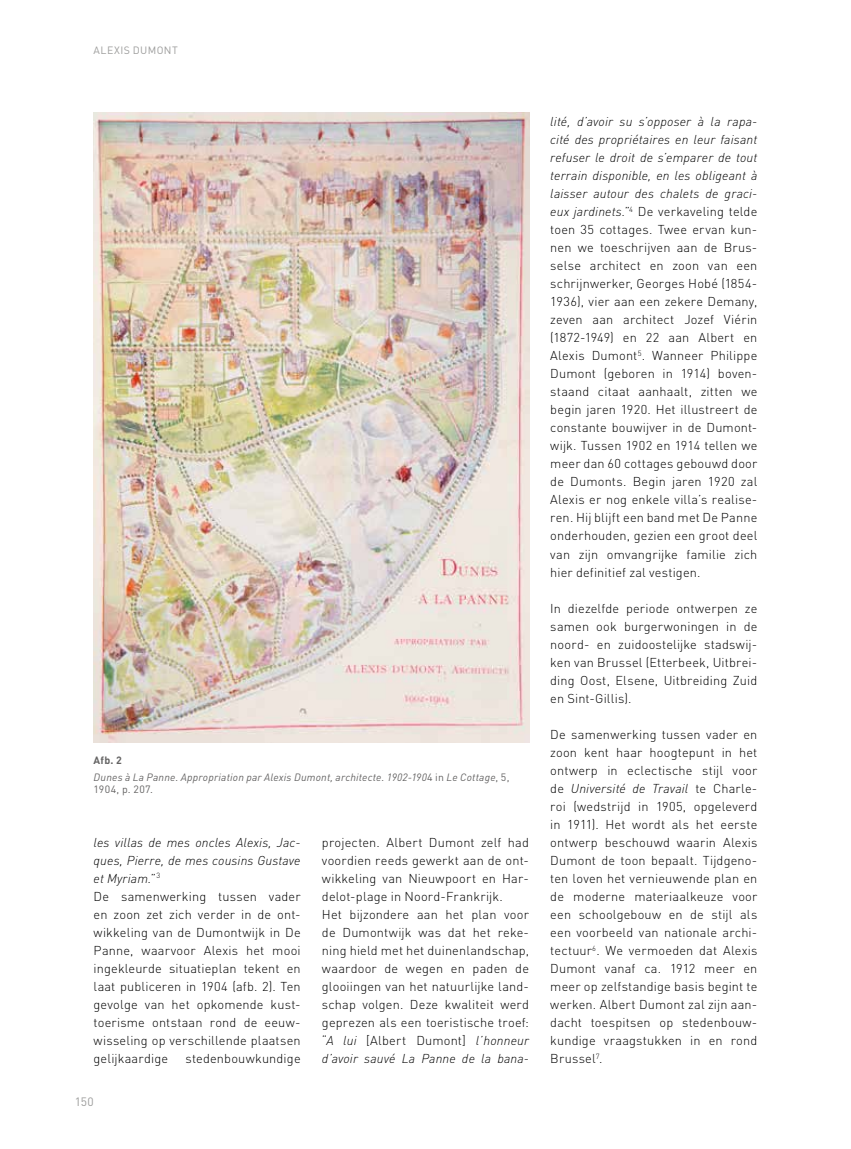
<style>
.page{position:relative;width:851px;height:1149px;background:#fff}
.page>*{position:absolute;margin:0;border:0;box-sizing:border-box;transform-origin:0 0}
.t1{font:300 12.75px/18px "DINOT";letter-spacing:.015em;color:#000;text-align:justify}
.t2{font:12px "DINOT";color:#9d9d9c}
.t3{font:italic 10.5px/16.2px "DINOT";letter-spacing:.02em;color:#646363}
.t4{font:10.5px "DINOT";letter-spacing:.04em;color:#9d9d9c}
.t5{font:10.5px "DINOT";letter-spacing:.035em;color:#646363}
.s1{font-weight:700;font-style:normal}
.s2{font-style:normal}
.s3{font-style:italic}
</style>
<div class="page">
<img style="left:94px;top:113px;width:435px;height:629px">
<p class="t4" style="left:94px;top:44px;width:86px">ALEXIS DUM ONT</p>
<p class="t3" style="left:94px;top:752px;width:417px"><span class="s1">Afb. 2<br></span>Dunes à La Panne. Appropriation par Alexis Dumont, architecte. 1902-190<span class="s2">4 IN</span> Le Cottage<span class="s2">, 5,</span></p>
<p class="t5" style="left:94px;top:782px;width:61px">1904, P. 207.</p>
<p class="t1" style="left:94px;top:832px;width:208px;text-align:left"><span class="s3">les villas de mes oncles Alexis, Jac&shy;ques, Pierre, de mes cousins Gustave et Myriam.</span>”<sup>3<br></sup>De samenwerking tussen vader en zoon zet zich verder in de ont&shy;wikkeling van de Dumontwijk in De<br>Panne, waarvoor Alexis het mooi ingekleurde situatieplan tekent en laat publiceren in 1904 (afb. 2). Ten gevolge van het opkomende kust&shy;toerisme ontstaan rond de eeuw&shy;wisseling op verschillende plaatsen gelijkaardige</p>
<p class="t1" style="left:185px;top:1048px;width:117px">stedenbouwkundige</p>
<p class="t2" style="left:75px;top:1094px;width:20px">150</p>
<p class="t1" style="left:322px;top:832px;width:208px;text-align:left">projecten. Albert Dumont zelf had voordien reeds gewerkt aan de ont&shy;wikkeling van Nieuwpoort en Har&shy;delot-plage in Noord-Frankrijk.<br>Het bijzondere aan het plan voor de Dumontwijk was dat het reke&shy;ning hield met het duinenlandschap, waardoor de wegen en paden de glooiingen van het natuurlijke land&shy;schap volgen. Deze kwaliteit werd geprezen als een toeristische troef: “<span class="s3">A lui</span> [Albert Dumont] <span class="s3">l’honneur d’avoir sauvé La Panne de la bana-</span></p>
<p class="t1" style="left:550px;top:112px;width:208px"><span class="s3">lité, d’avoir su s’opposer à la rapa&shy;cité des propriétaires en leur faisant refuser le droit de s’emparer de tout terrain disponible, en les obligeant à laisser autour des chalets de graci&shy;eux jardinets.</span>”<sup>4</sup> De verkaveling telde toen 35 cottages. Twee ervan kun&shy;nen we toeschrijven aan de Brus&shy;selse architect en zoon van een schrijnwerker, Georges Hobé (1854- 1936), vier aan een zekere Demany, zeven aan architect Jozef Viérin (1872-1949) en 22 aan Albert en Alexis Dumont<sup>5</sup>. Wanneer Philippe Dumont (geboren in 1914) boven&shy;staand citaat aanhaalt, zitten we begin jaren 1920. Het illustreert de constante bouwijver in de Dumont&shy;wijk. Tussen 1902 en 1914 tellen we meer dan 60 cottages gebouwd door de Dumonts. Begin jaren 1920 zal Alexis er nog enkele villa’s realise&shy;ren. Hij blijft een band met De Panne onderhouden, gezien een groot deel van zijn omvangrijke familie zich hier definitief zal vestigen.</p>
<p class="t1" style="left:550px;top:598px;width:208px">In diezelfde periode ontwerpen ze samen ook burgerwoningen in de noord- en zuidoostelijke stadswij&shy;ken van Brussel (Etterbeek, Uitbrei&shy;ding Oost, Elsene, Uitbreiding Zuid en Sint-Gillis).</p>
<p class="t1" style="left:550px;top:724px;width:208px">De samenwerking tussen vader en zoon kent haar hoogtepunt in het ontwerp in eclectische stijl voor de <span class="s3">Université de Travail</span> te Charle&shy;roi (wedstrijd in 1905, opgeleverd in 1911). Het wordt als het eerste ontwerp beschouwd waarin Alexis Dumont de toon bepaalt. Tijdgeno&shy;ten loven het vernieuwende plan en de moderne materiaalkeuze voor een schoolgebouw en de stijl als een voorbeeld van nationale archi&shy;tectuur<sup>6</sup>. We vermoeden dat Alexis Dumont vanaf ca. 1912 meer en meer op zelfstandige basis begint te werken. Albert Dumont zal zijn aan&shy;dacht toespitsen op stedenbouw&shy;kundige vraagstukken in en rond Brussel<sup>7</sup>.</p>
</div>
